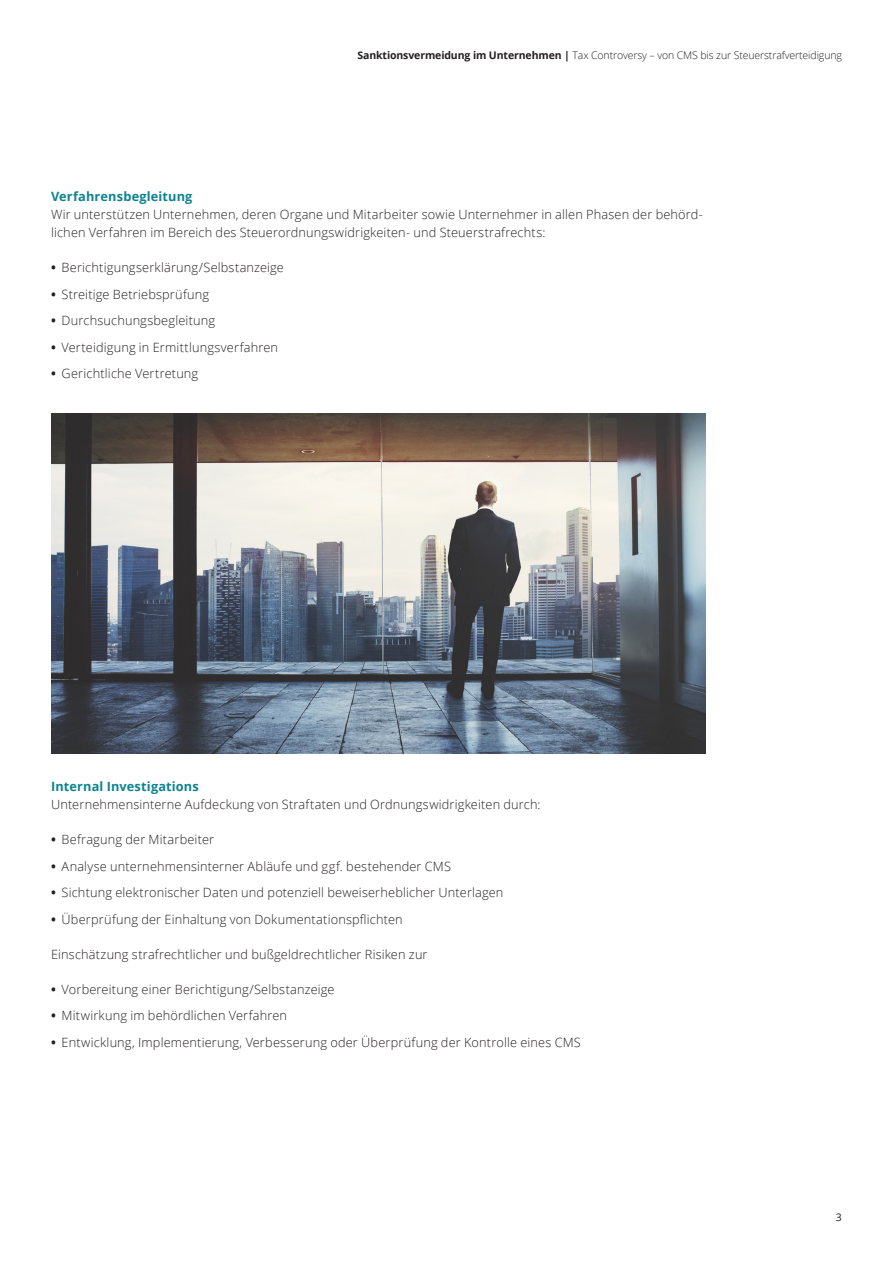
<style>
.page{position:relative;width:893px;height:1263px;background:#fff}
.page>*{position:absolute;margin:0;border:0;box-sizing:border-box;transform-origin:0 0}
.Body_copy__8_5_12pt{font:300 12.75px/18px "Open Sans";letter-spacing:.01em;color:#231f20}
.Subhead_A__8_5_12pt{font:700 12.75px "Open Sans";letter-spacing:.01em;color:#0d8390}
.Brochure_title___Left_pg__folio_7_9_5pt{font:300 10.5px "Open Sans";letter-spacing:-.01em;color:#231f20}
.Folio_Left_pg__7_9_5pt{font:10.5px "Open Sans";color:#231f20}
.s1{font-weight:700}
</style>
<div class="page">
<img style="left:51px;top:413px;width:655px;height:341px">
<p class="Brochure_title___Left_pg__folio_7_9_5pt" style="left:357px;top:48px;width:486px"><span class="s1">Sanktionsvermeidung im Unternehmen |</span> Tax Controversy – von CMS bis zur Steuerstrafverteidigung</p>
<p class="Subhead_A__8_5_12pt" style="left:51px;top:187px;width:143px">Verfahrensbegleitung</p>
<p class="Body_copy__8_5_12pt" style="left:51px;top:205px;width:653px">Wir unterstützen Unternehmen, deren Organe und Mitarbeiter sowie Unternehmer in allen Phasen der behörd&shy;lichen Verfahren im Bereich des Steuerordnungswidrigkeiten- und Steuerstrafrechts:</p>
<p class="Body_copy__8_5_12pt" style="left:51px;top:258px;width:234px"><span class="s1">•</span> Berichtigungserklärung/Selbstanzeige</p>
<p class="Body_copy__8_5_12pt" style="left:51px;top:285px;width:160px"><span class="s1">•</span> Streitige Betriebsprüfung</p>
<p class="Body_copy__8_5_12pt" style="left:51px;top:311px;width:166px"><span class="s1">•</span> Durchsuchungsbegleitung</p>
<p class="Body_copy__8_5_12pt" style="left:51px;top:338px;width:229px"><span class="s1">•</span> Verteidigung in Ermittlungsverfahren</p>
<p class="Body_copy__8_5_12pt" style="left:51px;top:364px;width:149px"><span class="s1">•</span> Gerichtliche Vertretung</p>
<p class="Subhead_A__8_5_12pt" style="left:51px;top:777px;width:149px">Internal Investigations</p>
<p class="Body_copy__8_5_12pt" style="left:51px;top:795px;width:491px">Unternehmensinterne Aufdeckung von Straftaten und Ordnungswidrigkeiten durch:</p>
<p class="Body_copy__8_5_12pt" style="left:51px;top:830px;width:165px"><span class="s1">•</span> Befragung der Mitarbeiter</p>
<p class="Body_copy__8_5_12pt" style="left:51px;top:857px;width:401px"><span class="s1">•</span> Analyse unternehmensinterner Abläufe und ggf. bestehender CMS</p>
<p class="Body_copy__8_5_12pt" style="left:51px;top:883px;width:454px"><span class="s1">•</span> Sichtung elektronischer Daten und potenziell beweiserheblicher Unterlagen</p>
<p class="Body_copy__8_5_12pt" style="left:51px;top:910px;width:353px"><span class="s1">•</span> Überprüfung der Einhaltung von Dokumentationspflichten</p>
<p class="Body_copy__8_5_12pt" style="left:51px;top:945px;width:378px">Einschätzung strafrechtlicher und bußgeldrechtlicher Risiken zur</p>
<p class="Body_copy__8_5_12pt" style="left:51px;top:980px;width:285px"><span class="s1">•</span> Vorbereitung einer Berichtigung/Selbstanzeige</p>
<p class="Body_copy__8_5_12pt" style="left:51px;top:1006px;width:238px"><span class="s1">•</span> Mitwirkung im behördlichen Verfahren</p>
<p class="Body_copy__8_5_12pt" style="left:51px;top:1033px;width:531px"><span class="s1">•</span> Entwicklung, Implementierung, Verbesserung oder Überprüfung der Kontrolle eines CMS</p>
<p class="Folio_Left_pg__7_9_5pt" style="left:836px;top:1210px;width:8px">3</p>
</div>
